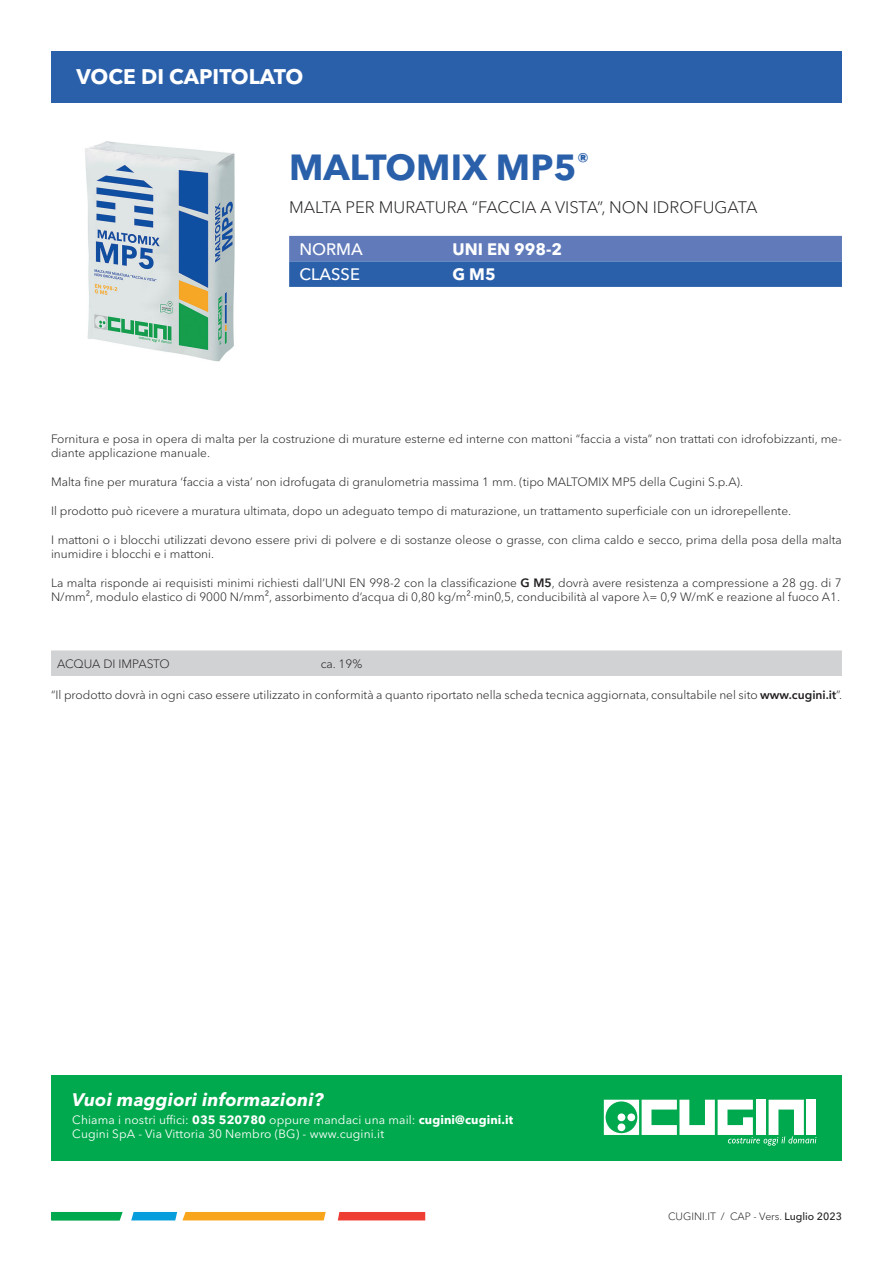
<style>
.page{position:relative;width:893px;height:1263px;background:#fff}
.page>*{position:absolute;margin:0;border:0;box-sizing:border-box;transform-origin:0 0}
.t1{font:700 36px "Avenir Next World";color:#2a60aa}
.t2{font:700 21px "Avenir Next World";color:#fff}
.t3{font:italic 700 18px "Avenir Next World";letter-spacing:.01em;color:#fff}
.t4{font:300 16.5px "Avenir Next World";color:#231f20}
.t5{font:700 16.5px "Avenir Next World";color:#fff}
.t6{font:500 16.5px "Avenir Next World";color:#fff}
.t7{font:300 12px/14.4px "Avenir Next World";color:#231f20}
.t8{font:12px/14.4px "Avenir Next World";letter-spacing:.01em;color:#fff}
.t9{font:300 10.5px "Avenir Next World";color:#231f20}
.s1{font-weight:600}
.s2{font-weight:700}
.s3{font-weight:500}
</style>
<div class="page">
<svg style="left:131px;top:1212px;width:195px;height:8px;background:#c2a852"></svg>
<svg style="left:51px;top:1212px;width:72px;height:8px"></svg>
<svg style="left:338px;top:1212px;width:87px;height:8px"></svg>
<div style="left:51px;top:51px;width:791px;height:51px;background:#2a60aa"></div>
<div style="left:51px;top:650px;width:791px;height:26px;background:#d1d2d4"></div>
<div style="left:51px;top:1076px;width:791px;height:85px;background:#00a94d"></div>
<svg style="left:604px;top:1100px;width:212px;height:45px"></svg>
<img style="left:85px;top:141px;width:150px;height:221px">
<svg style="left:289px;top:236px;width:553px;height:51px;background:#466eb2"></svg>
<h2 class="t2" style="left:77px;top:64px;width:228px">VOCE DI CAPITOLATO</h2>
<h1 class="t1" style="left:289px;top:147px;width:302px">MALTOMIX MP5<sup>®</sup></h1>
<h3 class="t4" style="left:289px;top:194px;width:470px">MALTA PER MURATURA “FACCIA A VISTA”, NON IDROFUGATA</h3>
<h3 class="t6" style="left:299px;top:240px;width:65px">NORMA</h3>
<h3 class="t5" style="left:452px;top:240px;width:111px">UNI EN 998-2</h3>
<h3 class="t6" style="left:299px;top:265px;width:62px">CLASSE</h3>
<h3 class="t5" style="left:452px;top:265px;width:45px">G M5</h3>
<p class="t7" style="left:51px;top:431px;width:792px">Fornitura e posa in opera di malta per la costruzione di murature esterne ed interne con mattoni “faccia a vista” non trattati con idrofobizzanti, me&shy;diante applicazione manuale.</p>
<p class="t7" style="left:51px;top:475px;width:694px">Malta fine per muratura ‘faccia a vista’ non idrofugata di granulometria massima 1 mm. (tipo MALTOMIX MP5 della Cugini S.p.A).</p>
<p class="t7" style="left:51px;top:503px;width:742px">Il prodotto può ricevere a muratura ultimata, dopo un adeguato tempo di maturazione, un trattamento superficiale con un idrorepellente.</p>
<p class="t7" style="left:51px;top:532px;width:792px">I mattoni o i blocchi utilizzati devono essere privi di polvere e di sostanze oleose o grasse, con clima caldo e secco, prima della posa della malta inumidire i blocchi e i mattoni.</p>
<p class="t7" style="left:51px;top:575px;width:792px">La malta risponde ai requisisti minimi richiesti dall’UNI EN 998-2 con la classificazione <span class="s1">G M5</span>, dovrà avere resistenza a compressione a 28 gg. di 7<br>N/mm², modulo elastico di 9000 N/mm², assorbimento d’acqua di 0,80 kg/m²·min0,5, conducibilità al vapore λ= 0,9 W/mK e reazione al fuoco A1.</p>
<p class="t7" style="left:57px;top:656px;width:114px">ACQUA DI IMPASTO</p>
<p class="t7" style="left:321px;top:656px;width:43px">ca. 19%</p>
<p class="t7" style="left:51px;top:687px;width:793px">“Il prodotto dovrà in ogni caso essere utilizzato in conformità a quanto riportato nella scheda tecnica aggiornata, consultabile nel sito <span class="s1">www.cugini.it</span>”.</p>
<h3 class="t3" style="left:72px;top:1085px;width:253px">Vuoi maggiori informazioni?</h3>
<p class="t8" style="left:72px;top:1113px;width:443px">Chiama i nostri uffici: <span class="s2">035 520780</span> oppure mandaci una mail: <span class="s2">cugini@cugini.it<br></span>Cugini SpA - Via Vittoria 30 Nembro (BG) - www.cugini.it</p>
<p class="t9" style="left:668px;top:1208px;width:175px">CUGINI.IT / CAP - Vers. <span class="s3">Luglio 2023</span></p>
</div>
